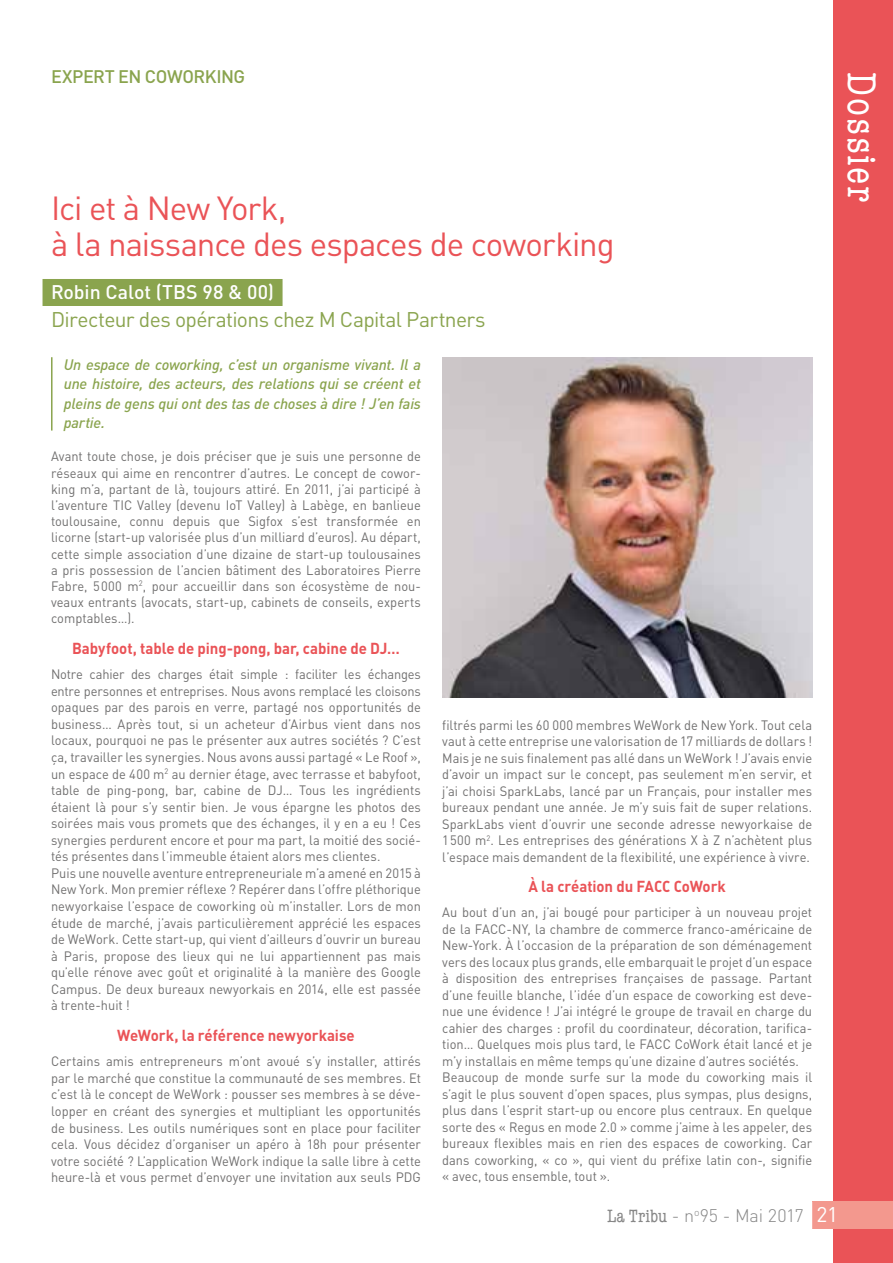
<style>
.page{position:relative;width:893px;height:1263px;background:#fff}
.page>*{position:absolute;margin:0;border:0;box-sizing:border-box;transform-origin:0 0}
.t1{font:condensed 40.5px "American Typewriter";letter-spacing:.04em;color:#fff}
.t2{font:33px/36px "DIN";letter-spacing:-.035em;color:#ea5357}
.t3{font:21px "DIN";letter-spacing:-.03em;color:#8aa44e}
.t4{font:21px "DIN";color:#fff}
.t5{font:500 19.5px "DIN";letter-spacing:.005em;color:#fff}
.t6{font:300 18px "DIN";letter-spacing:-.01em;color:#878787}
.t7{font:500 18px "DIN";letter-spacing:-.025em;color:#8aa44e}
.t8{font:700 15.75px "DIN";color:#ea5357;scale:.95 1}
.t9{font:italic 500 15px/19.5px "DIN";letter-spacing:-.015em;color:#8aa44e;text-align:justify}
.t10{font:13.5px/16.5px "DIN";color:#706f6f;text-align:justify;scale:.95 1}
.s1{font-family:"American Typewriter";font-weight:400;font-stretch:condensed}
</style>
<div class="page">
<div style="left:833px;top:0;width:60px;height:1263px;background:#ea5357"></div>
<div style="left:812px;top:1202px;width:81px;height:27px;background:#f3988e"></div>
<div style="left:43px;top:279px;width:240px;height:27px;background:#8aa44e"></div>
<img style="left:442px;top:357px;width:370px;height:340px">
<hr style="left:51px;top:357px;width:2px;height:74px;background:#8aa44e">
<h3 class="t7" style="left:51px;top:65px;width:193px">EXPERT EN COWORKING</h3>
<h2 class="t2" style="left:51px;top:189px;width:565px">Ici et à New York,<br>à la naissance des espaces de coworking</h2>
<h3 class="t5" style="left:51px;top:280px;width:225px">ROBIN CALOT (TBS 98 &amp; 00)</h3>
<h3 class="t3" style="left:51px;top:307px;width:436px">Directeur des opérations chez M Capital Partners</h3>
<p class="t9" style="left:64px;top:354px;width:359px">Un espace de coworking, c’est un organisme vivant. Il a une histoire, des acteurs, des relations qui se créent et pleins de gens qui ont des tas de choses à dire ! J’en fais partie.</p>
<p class="t10" style="left:51px;top:448px;width:391px">Avant toute chose, je dois préciser que je suis une personne de réseaux qui aime en rencontrer d’autres. Le concept de cowor&shy;king m’a, partant de là, toujours attiré. En 2011, j’ai participé à l’aventure TIC Valley (devenu IoT Valley) à Labège, en banlieue toulousaine, connu depuis que Sigfox s’est transformée en licorne (start-up valorisée plus d’un milliard d’euros). Au départ, cette simple association d’une dizaine de start-up toulousaines a pris possession de l’ancien bâtiment des Laboratoires Pierre Fabre, 5000 m<sup>2</sup>, pour accueillir dans son écosystème de nou&shy;veaux entrants (avocats, start-up, cabinets de conseils, experts comptables…).</p>
<p class="t8" style="left:72px;top:638px;width:347px">Babyfoot, table de ping-pong, bar, cabine de DJ…</p>
<p class="t10" style="left:51px;top:666px;width:391px;text-align:left">Notre cahier des charges était simple : faciliter les échanges entre personnes et entreprises. Nous avons remplacé les cloisons opaques par des parois en verre, partagé nos opportunités de business… Après tout, si un acheteur d’Airbus vient dans nos locaux, pourquoi ne pas le présenter aux autres sociétés ? C’est ça, travailler les synergies. Nous avons aussi partagé « Le Roof », un espace de 400 m<sup>2</sup> au dernier étage, avec terrasse et babyfoot, table de ping-pong, bar, cabine de DJ… Tous les ingrédients étaient là pour s’y sentir bien. Je vous épargne les photos des soirées mais vous promets que des échanges, il y en a eu ! Ces synergies perdurent encore et pour ma part, la moitié des socié&shy;tés présentes dans l’immeuble étaient alors mes clientes.<br>Puis une nouvelle aventure entrepreneuriale m’a amené en 2015 à New York. Mon premier réflexe ? Repérer dans l’offre pléthorique newyorkaise l’espace de coworking où m’installer. Lors de mon étude de marché, j’avais particulièrement apprécié les espaces de WeWork. Cette start-up, qui vient d’ailleurs d’ouvrir un bureau à Paris, propose des lieux qui ne lui appartiennent pas mais qu’elle rénove avec goût et originalité à la manière des Google Campus. De deux bureaux newyorkais en 2014, elle est passée à trente-huit !</p>
<p class="t8" style="left:117px;top:1025px;width:252px">WeWork, la référence newyorkaise</p>
<p class="t10" style="left:51px;top:1053px;width:391px">Certains amis entrepreneurs m’ont avoué s’y installer, attirés par le marché que constitue la communauté de ses membres. Et c’est là le concept de WeWork : pousser ses membres à se déve&shy;lopper en créant des synergies et multipliant les opportunités de business. Les outils numériques sont en place pour faciliter cela. Vous décidez d’organiser un apéro à 18h pour présenter votre société ? L’application WeWork indique la salle libre à cette heure-là et vous permet d’envoyer une invitation aux seuls pdg</p>
<p class="t10" style="left:442px;top:716px;width:391px">filtrés parmi les 60 000 membres WeWork de New York. Tout cela vaut à cette entreprise une valorisation de 17 milliards de dollars !<br>Mais je ne suis finalement pas allé dans un WeWork ! J’avais envie d’avoir un impact sur le concept, pas seulement m’en servir, et j’ai choisi SparkLabs, lancé par un Français, pour installer mes bureaux pendant une année. Je m’y suis fait de super relations.<br>SparkLabs vient d’ouvrir une seconde adresse newyorkaise de 1500 m<sup>2</sup>. Les entreprises des générations X à Z n’achètent plus l’espace mais demandent de la flexibilité, une expérience à vivre.</p>
<p class="t8" style="left:528px;top:876px;width:133px">à la création du FACC</p>
<p class="t8" style="left:674px;top:876px;width:57px">CoWork</p>
<p class="t10" style="left:442px;top:904px;width:391px;text-align:left">Au bout d’un an, j’ai bougé pour participer à un nouveau projet de la FACC-NY, la chambre de commerce franco-américaine de New-York. à l’occasion de la préparation de son déménagement vers des locaux plus grands, elle embarquait le projet d’un espace à disposition des entreprises françaises de passage. Partant d’une feuille blanche, l’idée d’un espace de coworking est deve&shy;nue une évidence ! J’ai intégré le groupe de travail en charge du cahier des charges : profil du coordinateur, décoration, tarifica&shy;tion… Quelques mois plus tard, le FACC CoWork était lancé et je m’y installais en même temps qu’une dizaine d’autres sociétés.<br>Beaucoup de monde surfe sur la mode du coworking mais il s’agit le plus souvent d’open spaces, plus sympas, plus designs, plus dans l’esprit start-up ou encore plus centraux. En quelque sorte des « Regus en mode 2.0 » comme j’aime à les appeler, des bureaux flexibles mais en rien des espaces de coworking. Car dans coworking, « co », qui vient du préfixe latin con-, signifie « avec, tous ensemble, tout ».</p>
<h3 class="t6" style="left:607px;top:1205px;width:198px"><span class="s1">La Tribu</span> - n<sup>o</sup>95 - Mai 2017</h3>
<h3 class="t4" style="left:816px;top:1202px;width:23px">21</h3>
<h1 class="t1" style="left:884px;top:72px;width:131px;rotate:90deg">Dossier</h1>
</div>
